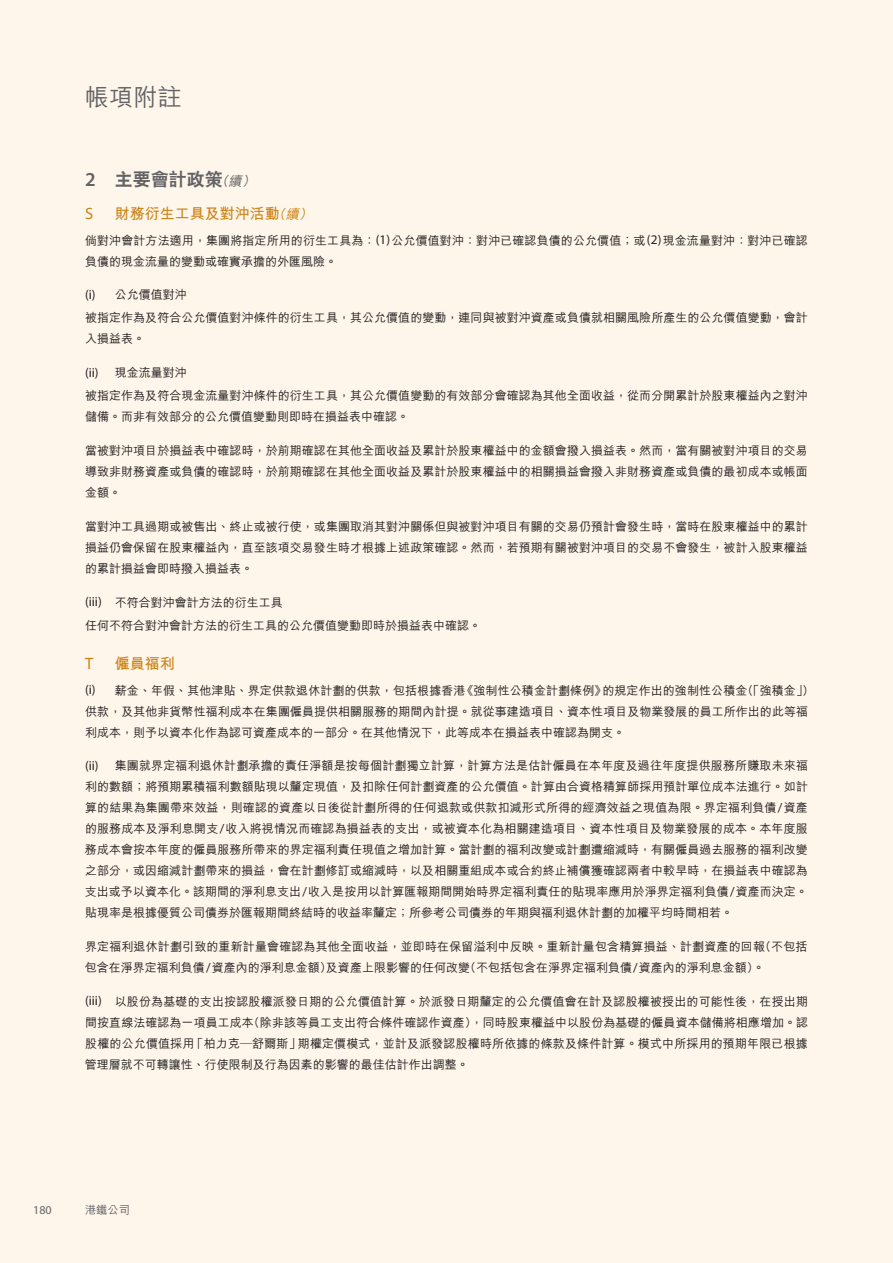
<style>
.page{position:relative;width:893px;height:1263px;background:#fef6ea}
.page>*{position:absolute;margin:0;border:0;box-sizing:border-box;transform-origin:0 0}
.t1{font:500 24px "M Hei HK";color:#636366}
.t2{font:800 18px "C Hei 2 HK";color:#636366}
.t3{font:16.5px "Myriad Pro";color:#cc8113}
.t4{font:700 15px "M Hei HK";color:#cc8113}
.t5{font:500 12px/21px "M Hei HK";letter-spacing:.005em;color:#231f20}
.t6{font:12px "Myriad Pro";color:#636366}
.t7{font:500 11.25px "M Hei HK";color:#636366}
.s1{font-family:"Myriad Pro";font-weight:600;font-size:19.8px}
.s2{font-family:"M Hei HK";font-weight:500;font-style:italic;font-size:13.5px}
.s3{font-weight:500;font-style:italic;font-size:13.5px}
.s4{font-family:"Myriad Pro";font-weight:400;font-size:13.2px}
</style>
<div class="page">
<h1 class="t1" style="left:85px;top:80px;width:98px">帳項附註</h1>
<h2 class="t2" style="left:85px;top:167px;width:175px"><span class="s1">2</span> 主要會計政策<span class="s2">（續）</span></h2>
<h3 class="t3" style="left:85px;top:204px;width:10px">S</h3>
<p class="t4" style="left:115px;top:203px;width:202px">財務衍生工具及對沖活動<span class="s3">（續）</span></p>
<p class="t5" style="left:85px;top:229px;width:724px">倘對沖會計方法適用，集團將指定所用的衍生工具為：<span class="s4">(1)</span>公允價值對沖：對沖已確認負債的公允價值；或<span class="s4">(2)</span>現金流量對沖：對沖已確認負債的現金流量的變動或確實承擔的外匯風險。</p>
<p class="t5" style="left:85px;top:282px;width:724px;line-height:23.1px"><span class="s4">(i)</span> 公允價值對沖<br>被指定作為及符合公允價值對沖條件的衍生工具，其公允價值的變動，連同與被對沖資產或負債就相關風險所產生的公允價值變動，會計</p>
<p class="t5" style="left:85px;top:328px;width:61px">入損益表。</p>
<p class="t5" style="left:85px;top:360px;width:724px;line-height:23.1px"><span class="s4">(ii)</span> 現金流量對沖<br>被指定作為及符合現金流量對沖條件的衍生工具，其公允價值變動的有效部分會確認為其他全面收益，從而分開累計於股東權益內之對沖</p>
<p class="t5" style="left:85px;top:405px;width:325px">儲備。而非有效部分的公允價值變動則即時在損益表中確認。</p>
<p class="t5" style="left:85px;top:439px;width:724px;text-align:justify">當被對沖項目於損益表中確認時，於前期確認在其他全面收益及累計於股東權益中的金額會撥入損益表。然而，當有關被對沖項目的交易導致非財務資產或負債的確認時，於前期確認在其他全面收益及累計於股東權益中的相關損益會撥入非財務資產或負債的最初成本或帳面金額。</p>
<p class="t5" style="left:85px;top:515px;width:724px;text-align:justify">當對沖工具過期或被售出、終止或被行使，或集團取消其對沖關係但與被對沖項目有關的交易仍預計會發生時，當時在股東權益中的累計損益仍會保留在股東權益內，直至該項交易發生時才根據上述政策確認。然而，若預期有關被對沖項目的交易不會發生，被計入股東權益的累計損益會即時撥入損益表。</p>
<p class="t5" style="left:85px;top:590px;width:398px;line-height:23.1px"><span class="s4">(iii)</span> 不符合對沖會計方法的衍生工具<br>任何不符合對沖會計方法的衍生工具的公允價值變動即時於損益表中確認。</p>
<h3 class="t3" style="left:85px;top:654px;width:10px">T</h3>
<p class="t4" style="left:115px;top:653px;width:61px">僱員福利</p>
<p class="t5" style="left:85px;top:679px;width:731px"><span class="s4">(i)</span> 薪金、年假、其他津貼、界定供款退休計劃的供款，包括根據香港《強制性公積金計劃條例》的規定作出的強制性公積金（「強積金」）供款，及其他非貨幣性福利成本在集團僱員提供相關服務的期間內計提。就從事建造項目、資本性項目及物業發展的員工所作出的此等福利成本，則予以資本化作為認可資產成本的一部分。在其他情況下，此等成本在損益表中確認為開支。</p>
<p class="t5" style="left:85px;top:754px;width:725px;text-align:justify"><span class="s4">(ii)</span> 集團就界定福利退休計劃承擔的責任淨額是按每個計劃獨立計算，計算方法是估計僱員在本年度及過往年度提供服務所賺取未來福利的數額；將預期累積福利數額貼現以釐定現值，及扣除任何計劃資產的公允價值。計算由合資格精算師採用預計單位成本法進行。如計算的結果為集團帶來效益，則確認的資產以日後從計劃所得的任何退款或供款扣減形式所得的經濟效益之現值為限。界定福利負債<span class="s4">/</span>資產的服務成本及淨利息開支<span class="s4">/</span>收入將視情況而確認為損益表的支出，或被資本化為相關建造項目、資本性項目及物業發展的成本。本年度服務成本會按本年度的僱員服務所帶來的界定福利責任現值之增加計算。當計劃的福利改變或計劃遭縮減時，有關僱員過去服務的福利改變之部分，或因縮減計劃帶來的損益，會在計劃修訂或縮減時，以及相關重組成本或合約終止補償獲確認兩者中較早時，在損益表中確認為支出或予以資本化。該期間的淨利息支出<span class="s4">/</span>收入是按用以計算匯報期間開始時界定福利責任的貼現率應用於淨界定福利負債<span class="s4">/</span>資產而決定。貼現率是根據優質公司債券於匯報期間終結時的收益率釐定；所參考公司債券的年期與福利退休計劃的加權平均時間相若。</p>
<p class="t5" style="left:85px;top:935px;width:724px">界定福利退休計劃引致的重新計量會確認為其他全面收益，並即時在保留溢利中反映。重新計量包含精算損益、計劃資產的回報（不包括包含在淨界定福利負債<span class="s4">/</span>資產內的淨利息金額）及資產上限影響的任何改變（不包括包含在淨界定福利負債<span class="s4">/</span>資產內的淨利息金額）。</p>
<p class="t5" style="left:85px;top:990px;width:725px;text-align:justify"><span class="s4">(iii)</span> 以股份為基礎的支出按認股權派發日期的公允價值計算。於派發日期釐定的公允價值會在計及認股權被授出的可能性後，在授出期間按直線法確認為一項員工成本（除非該等員工支出符合條件確認作資產），同時股東權益中以股份為基礎的僱員資本儲備將相應增加。認股權的公允價值採用「柏力克─舒爾斯」期權定價模式，並計及派發認股權時所依據的條款及條件計算。模式中所採用的預期年限已根據管理層就不可轉讓性、行使限制及行為因素的影響的最佳估計作出調整。</p>
<p class="t6" style="left:33px;top:1203px;width:20px">180</p>
<p class="t7" style="left:85px;top:1202px;width:46px">港鐵公司</p>
</div>
